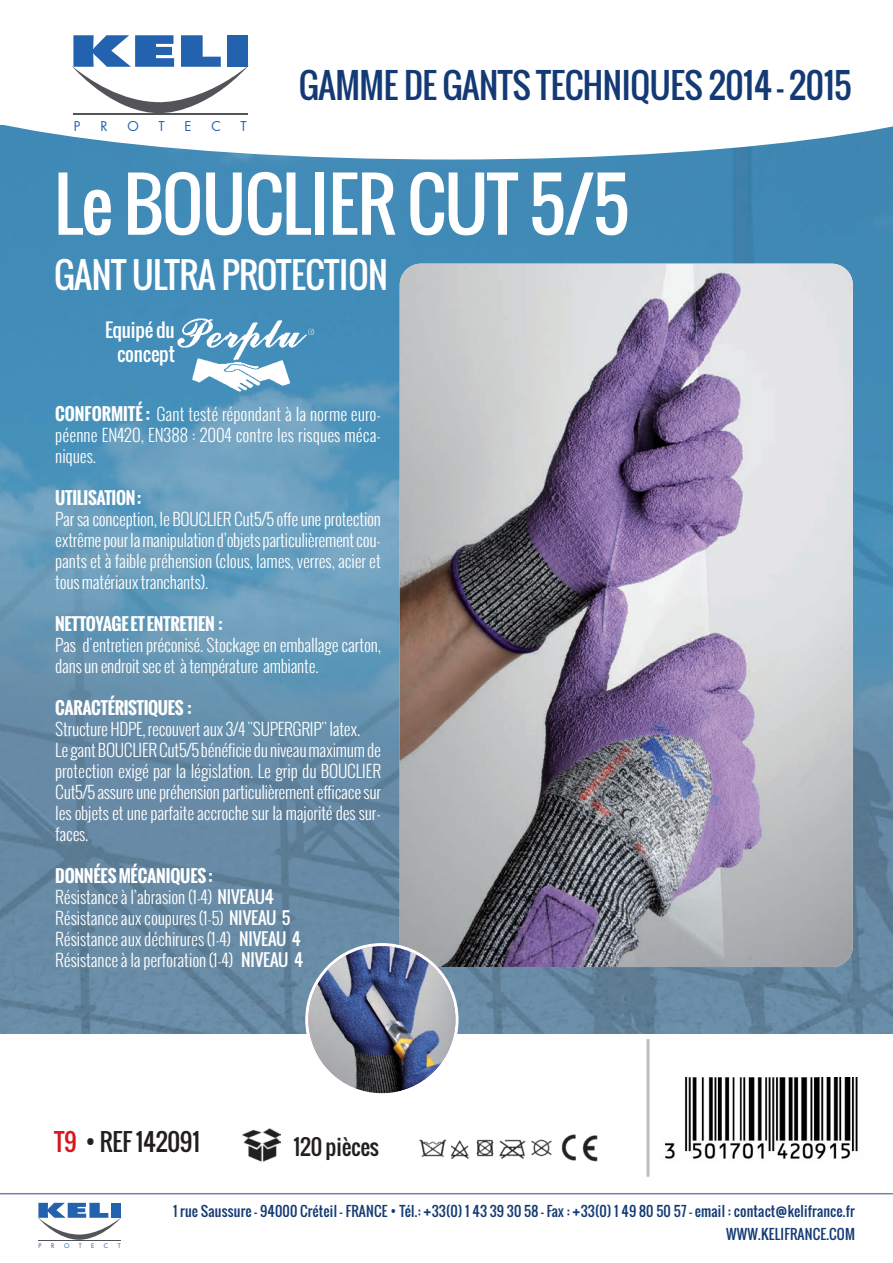
<style>
.page{position:relative;width:893px;height:1263px;background:#fff}
.page>*{position:absolute;margin:0;border:0;box-sizing:border-box;transform-origin:0 0}
.t1{font:69.45px "Oswald";letter-spacing:-.015em;color:#fff}
.t2{font:34.5px "Oswald";letter-spacing:-.015em;color:#fff}
.t3{font:33.6px "Oswald";letter-spacing:-.015em;color:#143a75}
.t4{font:23.4px "Oswald";letter-spacing:-.01em;color:#231f20}
.t5{font:21px "Oswald";letter-spacing:-.01em;color:#231f20}
.t6{font:18.45px/23.4px "Oswald";letter-spacing:-.01em;color:#fff;text-align:right}
.t7{font:300 16.5px/21px "Oswald";letter-spacing:-.015em;color:#fff}
.t8{font:700 16.5px "Oswald";letter-spacing:-.02em;color:#fff}
.t9{font:13.5px/22.8px "Oswald";letter-spacing:.015em;color:#143a75;text-align:right}
.t10{font:13.2px "Futura";color:#2262af}
.t11{font:6.3px "Futura";color:#2262af}
.s1{font-weight:700}
.s2{font-weight:400}
.s3{color:#d7171f}
.s4{font-family:"Arial";font-weight:700}
</style>
<div class="page">
<img style="left:0;top:159px;width:893px;height:874px">
<svg style="left:0;top:125px;width:893px;height:34px"></svg>
<img style="left:400px;top:264px;width:453px;height:703px;border-radius:21px">
<img style="left:163px;top:305px;width:160px;height:95px">
<img style="left:305px;top:943px;width:154px;height:151px">
<svg style="left:72px;top:35px;width:177px;height:80px"></svg>
<hr style="left:73px;top:113px;width:174px;height:1px;background:#535458">
<svg style="left:38px;top:1203px;width:84px;height:37px"></svg>
<hr style="left:38px;top:1240px;width:83px;height:1px;background:#535458">
<hr style="left:0;top:1193px;width:893px;height:1px;background:#7582ad">
<hr style="left:647px;top:1039px;width:3px;height:138px;background:#bcbdc0">
<img style="left:242px;top:1128px;width:39px;height:34px">
<img style="left:419px;top:1134px;width:179px;height:28px">
<img style="left:665px;top:1077px;width:193px;height:82px">
<p class="t10" style="left:74px;top:120px;width:8px">P</p>
<p class="t10" style="left:100px;top:120px;width:9px">R</p>
<p class="t10" style="left:127px;top:120px;width:13px">O</p>
<p class="t10" style="left:159px;top:120px;width:8px">T</p>
<p class="t10" style="left:185px;top:120px;width:9px">E</p>
<p class="t10" style="left:211px;top:120px;width:11px">C</p>
<p class="t10" style="left:241px;top:120px;width:8px">T</p>
<h3 class="t3" style="left:299px;top:69px;width:554px">GAMME DE GANTS TECHNIQUES 2014 - 2015</h3>
<h1 class="t1" style="left:54px;top:170px;width:577px">Le BOUCLIER CUT 5/5</h1>
<h2 class="t2" style="left:54px;top:258px;width:335px">GANT ULTRA PROTECTION</h2>
<p class="t6" style="left:105px;top:320px;width:71px">Equipé du concept</p>
<p class="t7" style="left:55px;top:405px;width:327px;text-align:justify"><span class="s1">CONFORMITÉ :</span> Gant testé répondant à la norme euro&shy;péenne EN420, EN388 : 2004 contre les risques méca&shy;niques.</p>
<p class="t8" style="left:55px;top:490px;width:88px">UTILISATION :</p>
<p class="t7" style="left:55px;top:510px;width:327px;text-align:justify">Par sa conception, le BOUCLIER Cut5/5 offe une protection extrême pour la manipulation d’objets particulièrement cou&shy;pants et à faible préhension (clous, lames, verres, acier et tous matériaux tranchants).</p>
<p class="t8" style="left:55px;top:616px;width:169px">NETTOYAGE ET ENTRETIEN :</p>
<p class="t7" style="left:55px;top:636px;width:327px">Pas d'entretien préconisé. Stockage en emballage carton, dans un endroit sec et à température ambiante.</p>
<p class="t8" style="left:55px;top:700px;width:138px">CARACTÉRISTIQUES :</p>
<p class="t7" style="left:55px;top:720px;width:327px">Structure HDPE, recouvert aux 3/4 "SUPERGRIP" latex.<br>Le gant BOUCLIER Cut5/5 bénéficie du niveau maximum de protection exigé par la législation. Le grip du BOUCLIER Cut5/5 assure une préhension particulièrement efficace sur les objets et une parfaite accroche sur la majorité des sur&shy;faces.</p>
<p class="t7" style="left:55px;top:867px;width:249px"><span class="s1">DONNÉES MÉCANIQUES :<br></span>Résistance à l’abrasion (1-4) <span class="s2">NIVEAU4<br></span>Résistance aux coupures (1-5) <span class="s2">NIVEAU 5<br></span>Résistance aux déchirures (1-4) <span class="s2">NIVEAU 4<br></span>Résistance à la perforation (1-4) <span class="s2">NIVEAU 4</span></p>
<h3 class="t4" style="left:54px;top:1130px;width:147px"><span class="s3">T9</span> • REF 142091</h3>
<p class="t5" style="left:294px;top:1136px;width:87px">120 pièces</p>
<p class="t11" style="left:39px;top:1243px;width:5px">P</p>
<p class="t11" style="left:51px;top:1243px;width:5px">R</p>
<p class="t11" style="left:64px;top:1243px;width:7px">O</p>
<p class="t11" style="left:79px;top:1243px;width:4px">T</p>
<p class="t11" style="left:91px;top:1243px;width:5px">E</p>
<p class="t11" style="left:104px;top:1243px;width:6px">C</p>
<p class="t11" style="left:118px;top:1243px;width:4px">T</p>
<p class="t9" style="left:173px;top:1201px;width:683px">1 rue Saussure - 94000 Créteil - FRANCE • Tél.: <span class="s4">+</span>33(0) 1 43 39 30 58 - Fax : <span class="s4">+</span>33(0) 1 49 80 50 57 - email : contact@kelifrance.fr<br>WWW.KELIFRANCE.COM</p>
</div>
